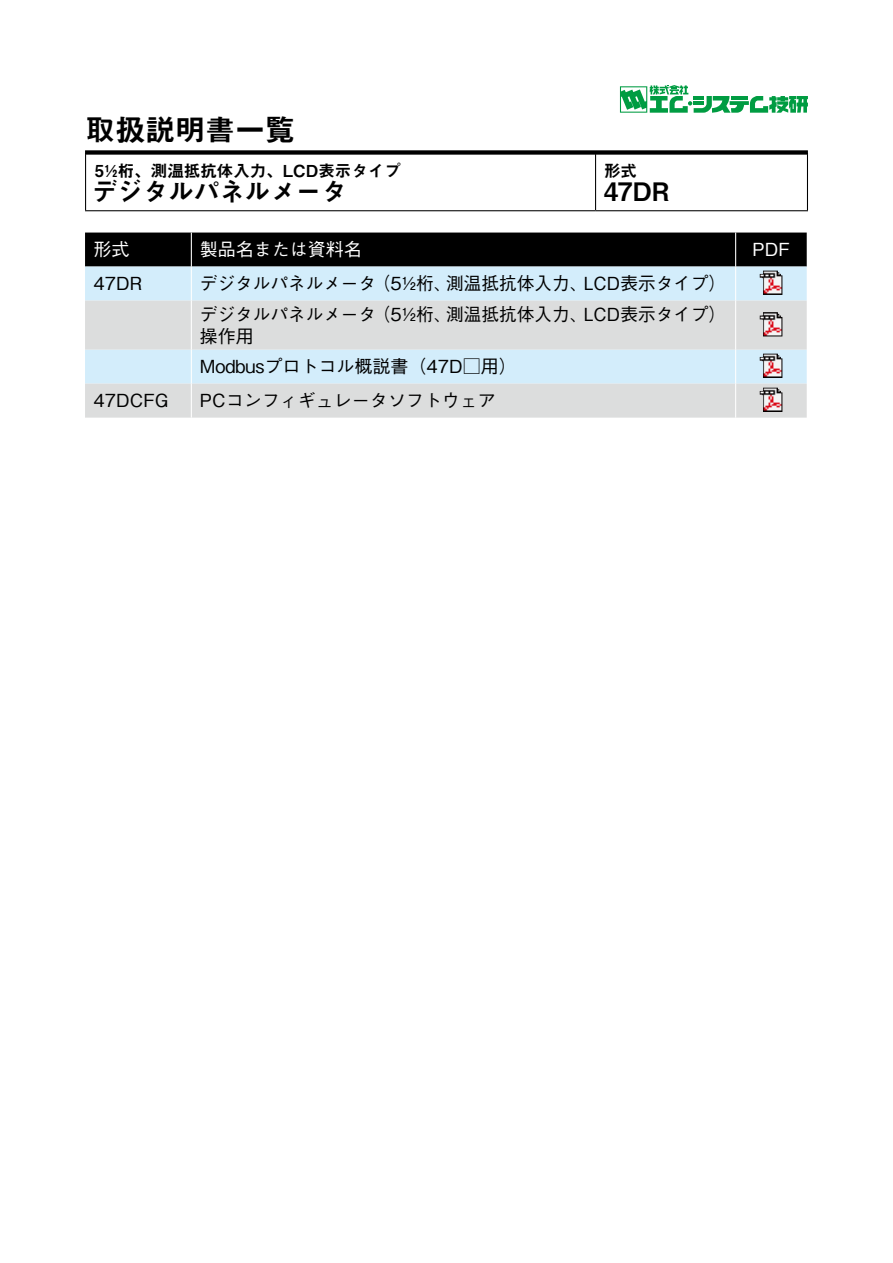
<style>
.page{position:relative;width:893px;height:1263px;background:#fff}
.page>*{position:absolute;margin:0;border:0;box-sizing:border-box;transform-origin:0 0}
.t1{font:30px "Midashi Go Pro MB31";color:#000}
.t2{font:25.5px "Midashi Go Pro MB31";color:#000}
.t3{font:500 18px/22.5px "Gothic BBB Pro";color:#000}
.t4{font:500 18px "Gothic BBB Pro";color:#fff}
.t5{font:16.5px "Midashi Go Pro MB31";color:#000}
</style>
<div class="page">
<div style="left:85px;top:150px;width:723px;height:5px;background:#000"></div>
<svg style="left:620px;top:85px;width:188px;height:28px"></svg>
<hr style="left:595px;top:154px;width:1px;height:56px;background:#000">
<hr style="left:85px;top:154px;width:1px;height:56px;background:#000">
<hr style="left:807px;top:154px;width:1px;height:56px;background:#000">
<hr style="left:85px;top:210px;width:511px;height:1px;background:#000">
<hr style="left:596px;top:210px;width:212px;height:1px;background:#000">
<div style="left:85px;top:233px;width:722px;height:34px;background:#000"></div>
<div style="left:85px;top:267px;width:722px;height:34px;background:#d3edfb"></div>
<svg style="left:85px;top:301px;width:722px;height:117px;background:#d9e1e5"></svg>
<hr style="left:191px;top:233px;width:1px;height:34px;background:#fff">
<hr style="left:735px;top:233px;width:1px;height:34px;background:#fff">
<hr style="left:191px;top:267px;width:1px;height:34px;background:#fff">
<hr style="left:735px;top:267px;width:1px;height:34px;background:#fff">
<hr style="left:191px;top:301px;width:1px;height:49px;background:#fff">
<hr style="left:735px;top:301px;width:1px;height:49px;background:#fff">
<hr style="left:191px;top:350px;width:1px;height:34px;background:#fff">
<hr style="left:735px;top:350px;width:1px;height:34px;background:#fff">
<hr style="left:191px;top:384px;width:1px;height:34px;background:#fff">
<hr style="left:735px;top:384px;width:1px;height:34px;background:#fff">
<img style="left:760px;top:271px;width:22px;height:24px">
<img style="left:760px;top:312px;width:22px;height:24px">
<img style="left:760px;top:354px;width:22px;height:24px">
<img style="left:760px;top:388px;width:22px;height:24px">
<h1 class="t1" style="left:85px;top:106px;width:211px">取扱説明書一覧</h1>
<p class="t5" style="left:95px;top:157px;width:307px">½5 桁、測温抵抗体入力、LCD表示タイプ</p>
<h2 class="t2" style="left:92px;top:171px;width:256px">デジタルパネルメータ</h2>
<p class="t5" style="left:604px;top:157px;width:34px">形式</p>
<h2 class="t2" style="left:604px;top:171px;width:67px">47DR</h2>
<p class="t4" style="left:94px;top:235px;width:37px">形式</p>
<p class="t4" style="left:200px;top:235px;width:163px">製品名または資料名</p>
<p class="t4" style="left:752px;top:235px;width:39px">PDF</p>
<p class="t3" style="left:94px;top:270px;width:50px">47DR</p>
<p class="t3" style="left:200px;top:270px;width:178px">デジタルパネルメータ</p>
<p class="t3" style="left:373px;top:270px;width:80px">（5½桁、</p>
<p class="t3" style="left:446px;top:270px;width:143px">測温抵抗体入力、</p>
<p class="t3" style="left:584px;top:270px;width:144px">LCD表示タイプ(</p>
<p class="t3" style="left:94px;top:387px;width:77px">47DCFG</p>
<p class="t3" style="left:373px;top:300px;width:80px">（5½桁、</p>
<p class="t3" style="left:200px;top:300px;width:178px">デジタルパネルメータ操作用</p>
<p class="t3" style="left:200px;top:347px;width:319px;line-height:34px">Modbusプロトコル概説書（47D□用(<br>PCコンフィギュレータソフトウェア</p>
<p class="t3" style="left:446px;top:300px;width:143px">測温抵抗体入力、</p>
<p class="t3" style="left:584px;top:300px;width:144px">LCD表示タイプ(</p>
</div>
